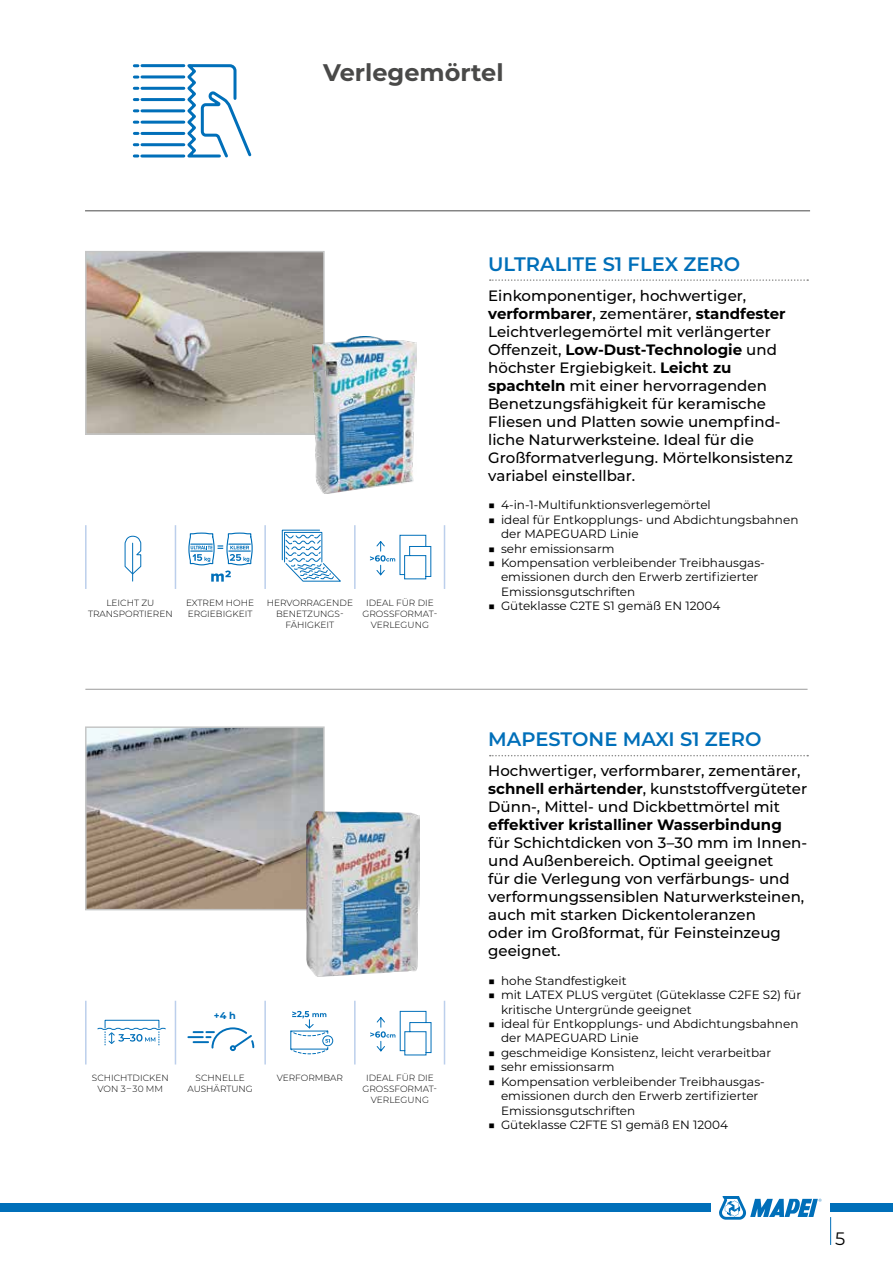
<style>
.page{position:relative;width:893px;height:1263px;background:#fff}
.page>*{position:absolute;margin:0;border:0;box-sizing:border-box;transform-origin:0 0}
.t1{font:700 24px "Montserrat";color:#494948}
.t2{font:600 19.5px "Montserrat";color:#006fb9}
.t3{font:18px "Montserrat";color:#000}
.t4{font:500 15px/18px "Montserrat";color:#000}
.t5{font:700 15px "Montserrat";color:#000}
.t6{font:12px/14.4px "Montserrat";color:#000}
.t7{font:700 9.75px "Montserrat";color:#006fb9}
.t8{font:300 9px/10.8px "Montserrat";color:#000;text-align:center}
.s1{font-weight:700}
</style>
<div class="page">
<svg style="left:830px;top:1217px;width:1px;height:28px"></svg>
<svg style="left:719px;top:1196px;width:102px;height:24px"></svg>
<div style="left:0;top:1204px;width:710px;height:8px;background:#006fb9"></div>
<div style="left:830px;top:1204px;width:63px;height:8px;background:#006fb9"></div>
<hr style="left:85px;top:210px;width:725px;height:1px;background:#494948">
<svg style="left:132px;top:64px;width:120px;height:94px"></svg>
<svg style="left:490px;top:279px;width:318px;height:2px"></svg>
<svg style="left:490px;top:755px;width:318px;height:1px"></svg>
<hr style="left:85px;top:689px;width:723px;height:1px;background:#9a9b9b">
<img style="left:88px;top:254px;width:234px;height:178px">
<div style="left:85px;top:251px;width:240px;height:184px;border:2px solid #c5c6c6"></div>
<img style="left:88px;top:729px;width:234px;height:178px">
<div style="left:85px;top:726px;width:240px;height:184px;border:2px solid #c5c6c6"></div>
<img style="left:312px;top:337px;width:104px;height:156px">
<img style="left:307px;top:811px;width:113px;height:166px">
<hr style="left:85px;top:525px;width:2px;height:64px;background:#bccfec">
<hr style="left:175px;top:525px;width:1px;height:64px;background:#bccfec">
<hr style="left:264px;top:525px;width:2px;height:64px;background:#bccfec">
<hr style="left:354px;top:525px;width:2px;height:64px;background:#bccfec">
<hr style="left:444px;top:525px;width:1px;height:64px;background:#bccfec">
<svg style="left:370px;top:534px;width:62px;height:46px"></svg>
<svg style="left:188px;top:532px;width:65px;height:50px"></svg>
<hr style="left:132px;top:543px;width:1px;height:38px;background:#006fb9">
<svg style="left:124px;top:535px;width:18px;height:40px"></svg>
<svg style="left:281px;top:529px;width:60px;height:53px"></svg>
<hr style="left:85px;top:1001px;width:2px;height:63px;background:#bccfec">
<hr style="left:175px;top:1001px;width:1px;height:63px;background:#bccfec">
<hr style="left:264px;top:1001px;width:2px;height:63px;background:#bccfec">
<hr style="left:354px;top:1001px;width:2px;height:63px;background:#bccfec">
<hr style="left:444px;top:1001px;width:1px;height:63px;background:#bccfec">
<svg style="left:290px;top:1011px;width:40px;height:44px"></svg>
<div style="left:322px;top:1035px;width:11px;height:11px;border:1px solid #006fb9;border-radius:50%"></div>
<div style="left:105px;top:1020px;width:54px;height:8px;border:1px solid #006fb9"></div>
<svg style="left:97px;top:1027px;width:69px;height:18px"></svg>
<svg style="left:370px;top:1010px;width:62px;height:46px"></svg>
<svg style="left:187px;top:1027px;width:68px;height:25px"></svg>
<h1 class="t1" style="left:323px;top:55px;width:182px">Verlegemörtel</h1>
<p class="t8" style="left:88px;top:597px;width:86px">LEICHT ZU<br>TRANSPORTIEREN</p>
<p class="t8" style="left:186px;top:597px;width:70px;text-align:left">EXTREM HOHE<br>ERGIEBIGKEIT</p>
<p class="t8" style="left:267px;top:597px;width:88px">HERVORRAGENDE<br>BENETZUNGS-<br>FÄHIGKEIT</p>
<p class="t8" style="left:363px;top:597px;width:76px">IDEAL FÜR DIE<br>GROSSFORMAT-<br>VERLEGUNG</p>
<p class="t7" style="left:214px;top:1009px;width:24px">+4 h</p>
<p class="t8" style="left:92px;top:1072px;width:78px">SCHICHTDICKEN<br>VON 3 – 30 MM</p>
<p class="t8" style="left:187px;top:1072px;width:67px">SCHNELLE<br>AUSHÄRTUNG</p>
<p class="t8" style="left:277px;top:1072px;width:68px">VERFORMBAR</p>
<p class="t8" style="left:363px;top:1072px;width:76px">IDEAL FÜR DIE<br>GROSSFORMAT-<br>VERLEGUNG</p>
<h2 class="t2" style="left:488px;top:250px;width:253px">ULTRALITE S1 FLEX ZERO</h2>
<p class="t4" style="left:488px;top:286px;width:306px">Einkomponentiger, hochwertiger, <span class="s1">verformbarer</span>, zementärer, <span class="s1">standfester </span>Leichtverlegemörtel mit verlängerter Offenzeit, <span class="s1">Low-Dust-Technologie</span> und höchster Ergiebigkeit. <span class="s1">Leicht zu spachteln</span> mit einer hervorragenden Benetzungsfähigkeit für keramische Fliesen und Platten sowie unempfind&shy;liche Naturwerksteine. Ideal für die Großformatverlegung. Mörtelkonsistenz variabel einstellbar.</p>
<p class="t6" style="left:488px;top:497px;width:224px"><span class="s1">■</span> 4-in-1-Multifunktionsverlegemörtel</p>
<p class="t6" style="left:501px;top:512px;width:299px;text-indent:-13px"><span class="s1">■</span> ideal für Entkopplungs- und Abdichtungsbahnen der MAPEGUARD Linie</p>
<p class="t6" style="left:488px;top:541px;width:128px"><span class="s1">■</span> sehr emissionsarm</p>
<p class="t6" style="left:501px;top:555px;width:265px;text-indent:-13px"><span class="s1">■</span> Kompensation verbleibender Treibhausgas&shy;emissionen durch den Erwerb zertifizierter<br>Emissionsgutschriften</p>
<p class="t6" style="left:488px;top:598px;width:233px"><span class="s1">■</span> Güteklasse C2TE S1 gemäß EN 12004</p>
<h2 class="t2" style="left:488px;top:725px;width:275px">MAPESTONE MAXI S1 ZERO</h2>
<p class="t4" style="left:488px;top:761px;width:320px">Hochwertiger, verformbarer, zementärer, <span class="s1">schnell erhärtender</span>, kunststoffvergüteter<br>Dünn-, Mittel- und Dickbettmörtel mit</p>
<p class="t5" style="left:488px;top:814px;width:295px">effektiver kristalliner Wasserbindung</p>
<p class="t4" style="left:488px;top:833px;width:320px">für Schichtdicken von 3–30 mm im Innen&shy;und Außenbereich. Optimal geeignet<br>für die Verlegung von verfärbungs- und verformungssensiblen Naturwerksteinen, auch mit starken Dickentoleranzen<br>oder im Großformat, für Feinsteinzeug geeignet.</p>
<p class="t6" style="left:488px;top:973px;width:140px"><span class="s1">■</span> hohe Standfestigkeit</p>
<p class="t6" style="left:501px;top:987px;width:302px;text-indent:-13px"><span class="s1">■</span> mit LATEX PLUS vergütet (Güteklasse C2FE S2) für kritische Untergründe geeignet</p>
<p class="t6" style="left:501px;top:1016px;width:299px;text-indent:-13px"><span class="s1">■</span> ideal für Entkopplungs- und Abdichtungsbahnen der MAPEGUARD Linie</p>
<p class="t6" style="left:488px;top:1045px;width:284px"><span class="s1">■</span> geschmeidige Konsistenz, leicht verarbeitbar</p>
<p class="t6" style="left:488px;top:1059px;width:128px"><span class="s1">■</span> sehr emissionsarm</p>
<p class="t6" style="left:501px;top:1074px;width:265px;text-indent:-13px"><span class="s1">■</span> Kompensation verbleibender Treibhausgas&shy;emissionen durch den Erwerb zertifizierter<br>Emissionsgutschriften</p>
<p class="t6" style="left:488px;top:1117px;width:241px"><span class="s1">■</span> Güteklasse C2FTE S1 gemäß EN 12004</p>
<p class="t3" style="left:835px;top:1226px;width:12px">5</p>
</div>
